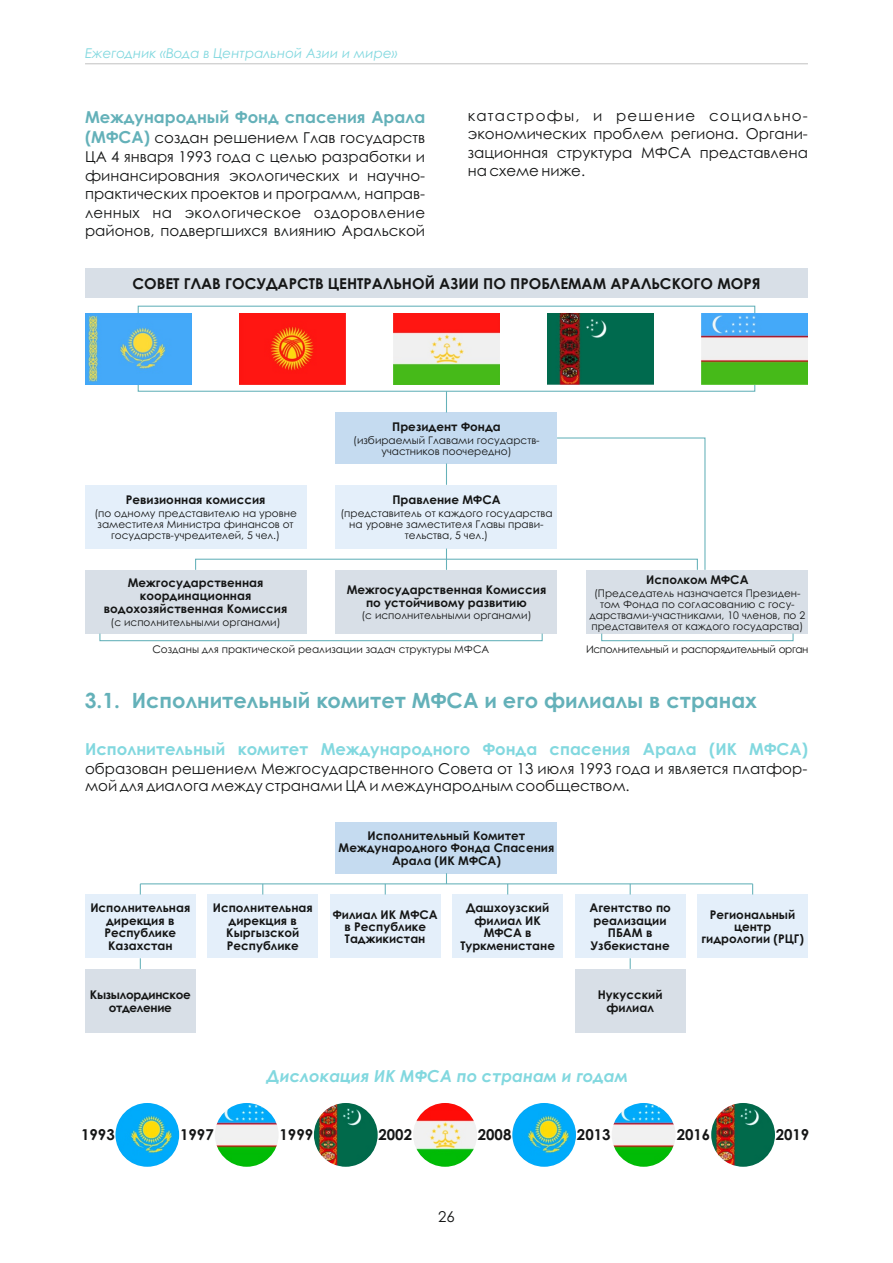
<style>
.page{position:relative;width:893px;height:1263px;background:#fff}
.page>*{position:absolute;margin:0;border:0;box-sizing:border-box;transform-origin:0 0}
.t1{font:700 21px "Century Gothic";color:#64b1b9}
.t2{font:700 16.5px "Century Gothic";color:#82d8df}
.t3{font:italic 700 16.5px "Century Gothic";color:#82d8df}
.t4{font:700 16.5px "Century Gothic";color:#64b1b9}
.t5{font:15px/18.6px "Century Gothic";color:#151616;text-align:justify}
.t6{font:700 15px "Century Gothic";color:#151616}
.t7{font:italic 13.5px "Century Gothic";color:#82d8df}
.t8{font:700 12px/12.3px "Century Gothic";color:#151616;text-align:center}
.t9{font:700 12px/13px "Century Gothic";letter-spacing:-.03em;color:#151616;text-align:center}
.t10{font:10.5px/11.2px "Century Gothic";color:#151616;text-align:center}
.t11{font:10.5px "Century Gothic";letter-spacing:-.035em;color:#151616}
.s1{font-weight:700;font-size:16.5px;color:#64b1b9}
</style>
<div class="page">
<hr style="left:85px;top:63px;width:723px;height:1px;background:#c5c5c5">
<img style="left:115px;top:1103px;width:64px;height:64px;border-radius:50%">
<img style="left:413px;top:1103px;width:64px;height:64px;border-radius:50%">
<img style="left:215px;top:1103px;width:64px;height:64px;border-radius:50%">
<img style="left:314px;top:1103px;width:64px;height:64px;border-radius:50%">
<img style="left:512px;top:1103px;width:64px;height:64px;border-radius:50%">
<img style="left:612px;top:1103px;width:63px;height:64px;border-radius:50%">
<img style="left:711px;top:1103px;width:64px;height:64px;border-radius:50%">
<div style="left:138px;top:306px;width:617px;height:86px;border:1px solid #64b1b9"></div>
<img style="left:547px;top:313px;width:107px;height:71px">
<img style="left:393px;top:313px;width:107px;height:71px">
<img style="left:239px;top:313px;width:106px;height:71px">
<img style="left:85px;top:313px;width:106px;height:71px">
<img style="left:702px;top:313px;width:106px;height:71px">
<div style="left:336px;top:412px;width:221px;height:51px;background:#c5dbf0"></div>
<div style="left:336px;top:485px;width:221px;height:64px;background:#e4effa"></div>
<div style="left:85px;top:485px;width:221px;height:64px;background:#e4effa"></div>
<div style="left:85px;top:570px;width:221px;height:64px;background:#d8dfe7"></div>
<div style="left:336px;top:570px;width:221px;height:64px;background:#d8dfe7"></div>
<div style="left:587px;top:570px;width:221px;height:64px;background:#d8dfe7"></div>
<div style="left:99px;top:633px;width:444px;height:8px;border:1px solid #64b1b9"></div>
<div style="left:601px;top:633px;width:193px;height:8px;border:1px solid #64b1b9"></div>
<div style="left:195px;top:559px;width:503px;height:11px;border:1px solid #64b1b9"></div>
<svg style="left:446px;top:391px;width:1px;height:21px"></svg>
<svg style="left:446px;top:463px;width:1px;height:22px"></svg>
<svg style="left:446px;top:549px;width:1px;height:21px"></svg>
<svg style="left:556px;top:437px;width:150px;height:134px"></svg>
<div style="left:85px;top:268px;width:723px;height:30px;background:#d8dfe7"></div>
<div style="left:336px;top:822px;width:221px;height:51px;background:#c5dbf0"></div>
<div style="left:85px;top:894px;width:111px;height:64px;background:#e4effa"></div>
<div style="left:85px;top:969px;width:111px;height:64px;background:#d8dfe7"></div>
<div style="left:207px;top:894px;width:111px;height:64px;background:#e4effa"></div>
<div style="left:330px;top:894px;width:111px;height:64px;background:#e4effa"></div>
<div style="left:452px;top:894px;width:111px;height:64px;background:#e4effa"></div>
<div style="left:575px;top:894px;width:110px;height:64px;background:#e4effa"></div>
<div style="left:697px;top:894px;width:111px;height:64px;background:#e4effa"></div>
<div style="left:575px;top:969px;width:110px;height:64px;background:#d8dfe7"></div>
<hr style="left:140px;top:883px;width:613px;height:1px;background:#64b1b9">
<p class="t7" style="left:85px;top:48px;width:314px">Ежегодник «Вода в Центральной Азии и мире»</p>
<h2 class="t4" style="left:85px;top:110px;width:342px">Международный Фонд спасения Арала</h2>
<p class="t5" style="left:85px;top:130px;width:342px"><span class="s1">(МФСА)</span> создан решением Глав государств ЦА 4 января 1993 года с целью разработки и финансирования экологических и научно&shy;практических проектов и программ, направ&shy;ленных на экологическое оздоровление районов, подвергшихся влиянию Аральской</p>
<p class="t5" style="left:468px;top:108px;width:342px">катастрофы, и решение социально&shy;экономических проблем региона. Органи&shy;зационная структура МФСА представлена на схеме ниже.</p>
<p class="t6" style="left:132px;top:278px;width:630px">СОВЕТ ГЛАВ ГОСУДАРСТВ ЦЕНТРАЛЬНОЙ АЗИИ ПО ПРОБЛЕМАМ АРАЛЬСКОГО МОРЯ</p>
<p class="t8" style="left:126px;top:494px;width:141px">Ревизионная комиссия</p>
<p class="t10" style="left:94px;top:508px;width:204px">(по одному представителю на уровне заместителя Министра финансов от государств-учредителей, 5 чел.)</p>
<p class="t8" style="left:104px;top:577px;width:185px;line-height:13px">Межгосударственная координационная водохозяйственная Комиссия</p>
<p class="t10" style="left:111px;top:617px;width:172px">(с исполнительными органами)</p>
<p class="t8" style="left:392px;top:421px;width:110px">Президент Фонда</p>
<p class="t10" style="left:353px;top:435px;width:188px">(избираемый Главами государств&shy;участников поочередно)</p>
<p class="t8" style="left:392px;top:494px;width:110px">Правление МФСА</p>
<p class="t10" style="left:340px;top:508px;width:214px">(представитель от каждого государства на уровне заместителя Главы прави&shy;тельства, 5 чел.)</p>
<p class="t8" style="left:347px;top:584px;width:201px;line-height:13px">Межгосударственная Комиссия по устойчивому развитию</p>
<p class="t10" style="left:361px;top:611px;width:172px">(с исполнительными органами)</p>
<p class="t8" style="left:646px;top:574px;width:104px">Исполком МФСА</p>
<p class="t10" style="left:589px;top:588px;width:217px">(Председатель назначается Президен&shy;том Фонда по согласованию с госу&shy;дарствами-участниками, 10 членов, по 2 представителя от каждого государства)</p>
<p class="t10" style="left:152px;top:644px;width:339px">Созданы для практической реализации задач структуры МФСА</p>
<p class="t11" style="left:586px;top:645px;width:224px">Исполнительный и распорядительный орган</p>
<h1 class="t1" style="left:85px;top:692px;width:674px">3.1. Исполнительный комитет МФСА и его филиалы в странах</h1>
<h2 class="t2" style="left:85px;top:743px;width:724px">Исполнительный комитет Международного Фонда спасения Арала (ИК МФСА)</h2>
<p class="t5" style="left:85px;top:760px;width:724px;line-height:17.9px">образован решением Межгосударственного Совета от 13 июля 1993 года и является платфор&shy;мой для диалога между странами ЦА и международным сообществом.</p>
<p class="t8" style="left:90px;top:903px;width:101px">Исполнительная дирекция в<br>Республике<br>Казахстан</p>
<p class="t9" style="left:90px;top:989px;width:102px">Кызылординское отделение</p>
<p class="t8" style="left:339px;top:830px;width:217px">Исполнительный Комитет<br>Международного Фонда Спасения<br>Арала (ИК МФСА)</p>
<p class="t8" style="left:213px;top:903px;width:101px">Исполнительная дирекция в<br>Кыргызской<br>Республике</p>
<p class="t8" style="left:333px;top:909px;width:106px">Филиал ИК МФСА в Республике<br>Таджикистан</p>
<p class="t8" style="left:460px;top:903px;width:96px">Дашхоузский филиал ИК<br>МФСА в<br>Туркменистане</p>
<p class="t8" style="left:589px;top:903px;width:83px">Агентство по реализации<br>ПБАМ в<br>Узбекистане</p>
<p class="t8" style="left:701px;top:909px;width:104px">Региональный центр гидрологии (РЦГ)</p>
<p class="t8" style="left:598px;top:989px;width:66px;line-height:13px">Нукусский филиал</p>
<h2 class="t3" style="left:267px;top:1069px;width:363px">Дислокация ИК МФСА по странам и годам</h2>
<p class="t6" style="left:81px;top:1129px;width:35px">1993</p>
<p class="t6" style="left:180px;top:1129px;width:35px">1997</p>
<p class="t6" style="left:280px;top:1129px;width:35px">1999</p>
<p class="t6" style="left:378px;top:1129px;width:35px">2002</p>
<p class="t6" style="left:478px;top:1129px;width:35px">2008</p>
<p class="t6" style="left:577px;top:1129px;width:35px">2013</p>
<p class="t6" style="left:677px;top:1129px;width:35px">2016</p>
<p class="t6" style="left:776px;top:1129px;width:35px">2019</p>
<p class="t5" style="left:438px;top:1208px;width:18px">26</p>
</div>
